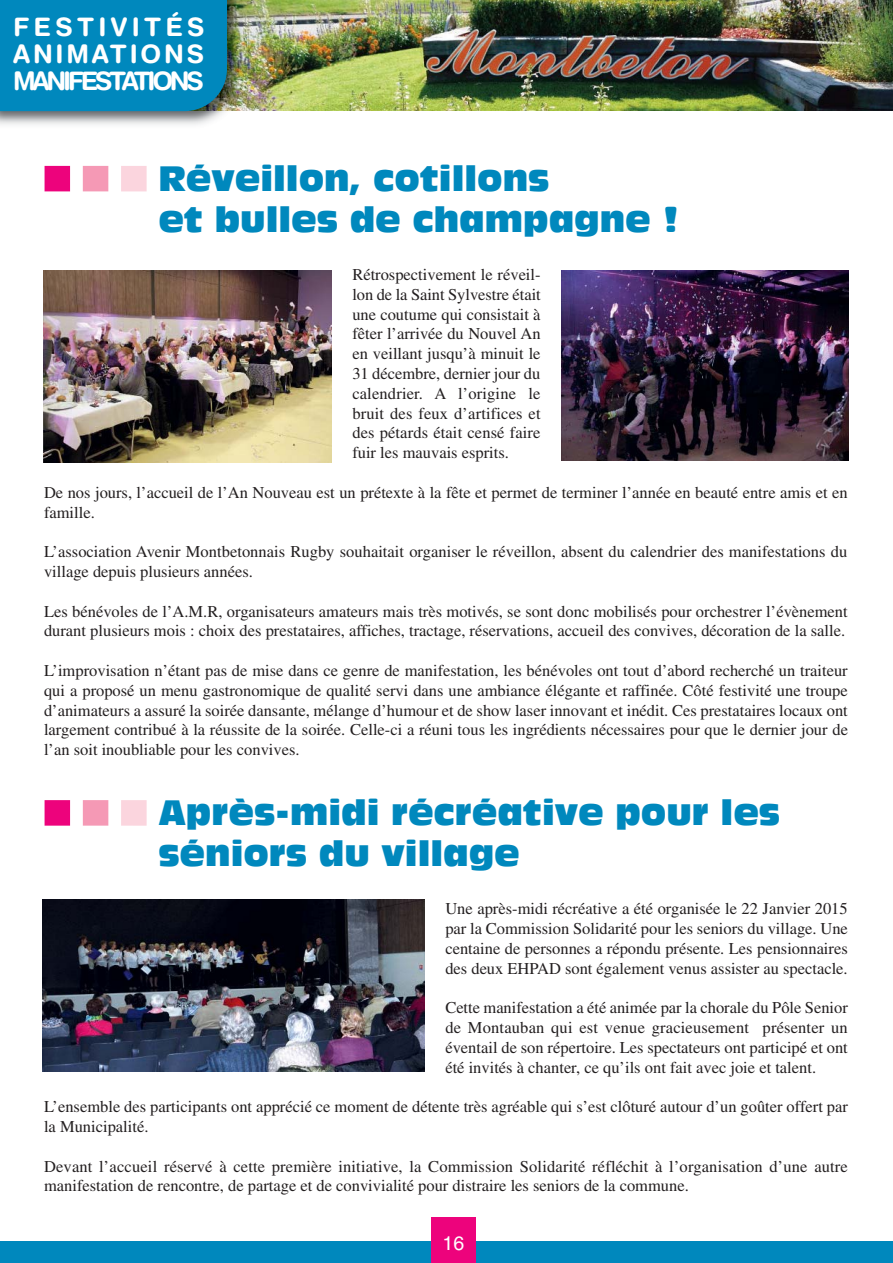
<style>
.page{position:relative;width:893px;height:1263px;background:#fff}
.page>*{position:absolute;margin:0;border:0;box-sizing:border-box;transform-origin:0 0}
.t1{font:34.5px/41.4px "Antique Olive Compact";color:#0088bd;scale:.96 1}
.t2{font:700 25.5px/27px "Helvetica Rounded";letter-spacing:.11em;color:#fff;text-align:justify}
.t3{font:19.5px "Helvetica";color:#fff}
.t4{font:16.5px/19.8px "Times";color:#231f20}
</style>
<div class="page">
<img style="left:247px;top:0;width:646px;height:111px">
<div style="left:0;top:1242px;width:893px;height:21px;background:#0088bd"></div>
<img style="left:0;top:111px;width:225px;height:14px">
<img style="left:227px;top:0;width:20px;height:111px">
<div style="left:0;top:0;width:227px;height:111px;background:#0088bd"></div>
<div style="left:45px;top:166px;width:25px;height:25px;background:#ed037c"></div>
<div style="left:83px;top:166px;width:25px;height:25px;background:#f599b5"></div>
<div style="left:121px;top:166px;width:26px;height:25px;background:#fbd5de"></div>
<div style="left:431px;top:1217px;width:45px;height:46px;background:#ed037c"></div>
<img style="left:43px;top:270px;width:288px;height:192px">
<img style="left:562px;top:270px;width:286px;height:191px">
<div style="left:45px;top:800px;width:25px;height:26px;background:#ed037c"></div>
<div style="left:83px;top:800px;width:25px;height:26px;background:#f599b5"></div>
<div style="left:121px;top:800px;width:26px;height:26px;background:#fbd5de"></div>
<img style="left:43px;top:900px;width:381px;height:171px">
<h2 class="t2" style="left:13px;top:16px;width:193px">FESTIVITÉS ANIMATIONS MANIFESTATIONS</h2>
<h1 class="t1" style="left:158px;top:159px;width:544px">Réveillon, cotillons<br>et bulles de champagne !</h1>
<p class="t4" style="left:352px;top:266px;width:190px;text-align:justify">Rétrospectivement le réveil&shy;lon de la Saint Sylvestre était une coutume qui consistait à fêter l’arrivée du Nouvel An en veillant jusqu’à minuit le 31 décembre, dernier jour du calendrier. A l’origine le bruit des feux d’artifices et des pétards était censé faire fuir les mauvais esprits.</p>
<p class="t4" style="left:44px;top:484px;width:805px">De nos jours, l’accueil de l’An Nouveau est un prétexte à la fête et permet de terminer l’année en beauté entre amis et en famille.</p>
<p class="t4" style="left:44px;top:543px;width:805px">L’association Avenir Montbetonnais Rugby souhaitait organiser le réveillon, absent du calendrier des manifestations du village depuis plusieurs années.</p>
<p class="t4" style="left:44px;top:603px;width:805px">Les bénévoles de l’A.M.R, organisateurs amateurs mais très motivés, se sont donc mobilisés pour orchestrer l’évènement durant plusieurs mois : choix des prestataires, affiches, tractage, réservations, accueil des convives, décoration de la salle.</p>
<p class="t4" style="left:44px;top:662px;width:805px;text-align:justify">L’improvisation n’étant pas de mise dans ce genre de manifestation, les bénévoles ont tout d’abord recherché un traiteur qui a proposé un menu gastronomique de qualité servi dans une ambiance élégante et raffinée. Côté festivité une troupe d’animateurs a assuré la soirée dansante, mélange d’humour et de show laser innovant et inédit. Ces prestataires locaux ont largement contribué à la réussite de la soirée. Celle-ci a réuni tous les ingrédients nécessaires pour que le dernier jour de l’an soit inoubliable pour les convives.</p>
<h1 class="t1" style="left:158px;top:794px;width:649px">Après-midi récréative pour les séniors du village</h1>
<p class="t4" style="left:445px;top:900px;width:404px;text-align:justify">Une après-midi récréative a été organisée le 22 Janvier 2015 par la Commission Solidarité pour les seniors du village. Une centaine de personnes a répondu présente. Les pensionnaires des deux EHPAD sont également venus assister au spectacle.</p>
<p class="t4" style="left:445px;top:999px;width:404px;text-align:justify">Cette manifestation a été animée par la chorale du Pôle Senior de Montauban qui est venue gracieusement présenter un éventail de son répertoire. Les spectateurs ont participé et ont été invités à chanter, ce qu’ils ont fait avec joie et talent.</p>
<p class="t4" style="left:44px;top:1098px;width:805px">L’ensemble des participants ont apprécié ce moment de détente très agréable qui s’est clôturé autour d’un goûter offert par la Municipalité.</p>
<p class="t4" style="left:44px;top:1158px;width:805px">Devant l’accueil réservé à cette première initiative, la Commission Solidarité réfléchit à l’organisation d’une autre manifestation de rencontre, de partage et de convivialité pour distraire les seniors de la commune.</p>
<p class="t3" style="left:443px;top:1236px;width:23px">16</p>
</div>
